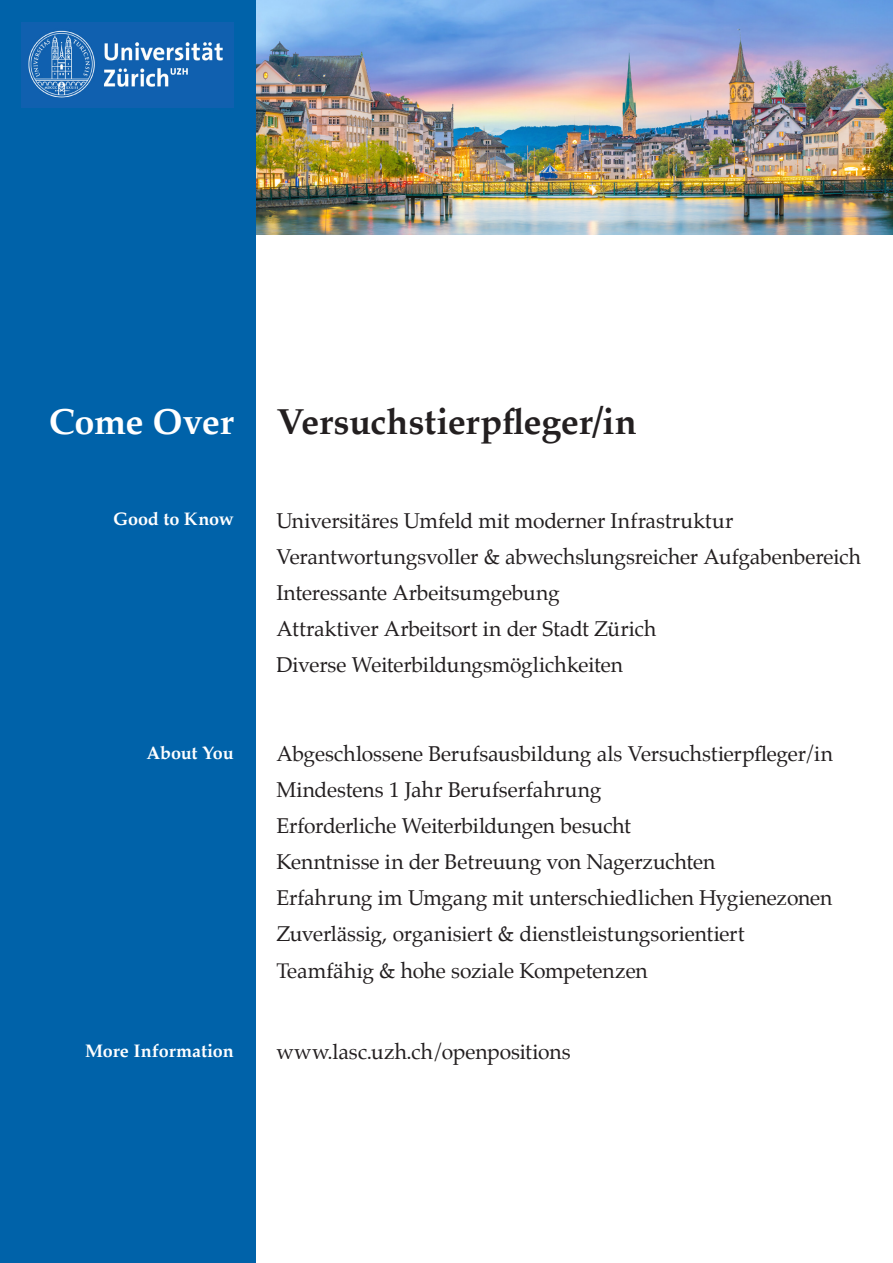
<style>
.page{position:relative;width:893px;height:1263px;background:#fff}
.page>*{position:absolute;margin:0;border:0;box-sizing:border-box;transform-origin:0 0}
.t1{font:700 36px "Palatino";letter-spacing:-.005em;color:#231f20}
.t2{font:700 36px "Palatino";letter-spacing:-.01em;color:#fff}
.t3{font:21px "Palatino";letter-spacing:-.01em;color:#231f20}
.t4{font:700 18px "Palatino";letter-spacing:-.005em;color:#fff}
</style>
<div class="page">
<img style="left:255px;top:0;width:638px;height:235px">
<div style="left:0;top:0;width:255px;height:1263px;background:#0062a9"></div>
<img style="left:21px;top:22px;width:213px;height:85px">
<p class="t2" style="left:49px;top:391px;width:187px">Come Over</p>
<p class="t1" style="left:276px;top:391px;width:362px">Versuchstierpfleger/in</p>
<p class="t4" style="left:113px;top:504px;width:122px">Good to Know</p>
<p class="t3" style="left:276px;top:503px;width:458px">Universitäres Umfeld mit moderner Infrastruktur</p>
<p class="t3" style="left:276px;top:539px;width:586px">Verantwortungsvoller &amp; abwechslungsreicher Aufgabenbereich</p>
<p class="t3" style="left:276px;top:575px;width:285px">Interessante Arbeitsumgebung</p>
<p class="t3" style="left:276px;top:611px;width:382px">Attraktiver Arbeitsort in der Stadt Zürich</p>
<p class="t3" style="left:276px;top:647px;width:348px">Diverse Weiterbildungsmöglichkeiten</p>
<p class="t4" style="left:146px;top:737px;width:89px">About You</p>
<p class="t3" style="left:276px;top:737px;width:558px">Abgeschlossene Berufsausbildung als Versuchstierpfleger/in</p>
<p class="t3" style="left:276px;top:773px;width:326px">Mindestens 1 Jahr Berufserfahrung</p>
<p class="t3" style="left:276px;top:809px;width:356px">Erforderliche Weiterbildungen besucht</p>
<p class="t3" style="left:276px;top:845px;width:440px">Kenntnisse in der Betreuung von Nagerzuchten</p>
<p class="t3" style="left:276px;top:881px;width:557px">Erfahrung im Umgang mit unterschiedlichen Hygienezonen</p>
<p class="t3" style="left:276px;top:917px;width:470px">Zuverlässig, organisiert &amp; dienstleistungsorientiert</p>
<p class="t3" style="left:276px;top:953px;width:373px">Teamfähig &amp; hohe soziale Kompetenzen</p>
<p class="t4" style="left:85px;top:1035px;width:150px">More Information</p>
<p class="t3" style="left:276px;top:1034px;width:296px">www.lasc.uzh.ch/openpositions</p>
</div>
